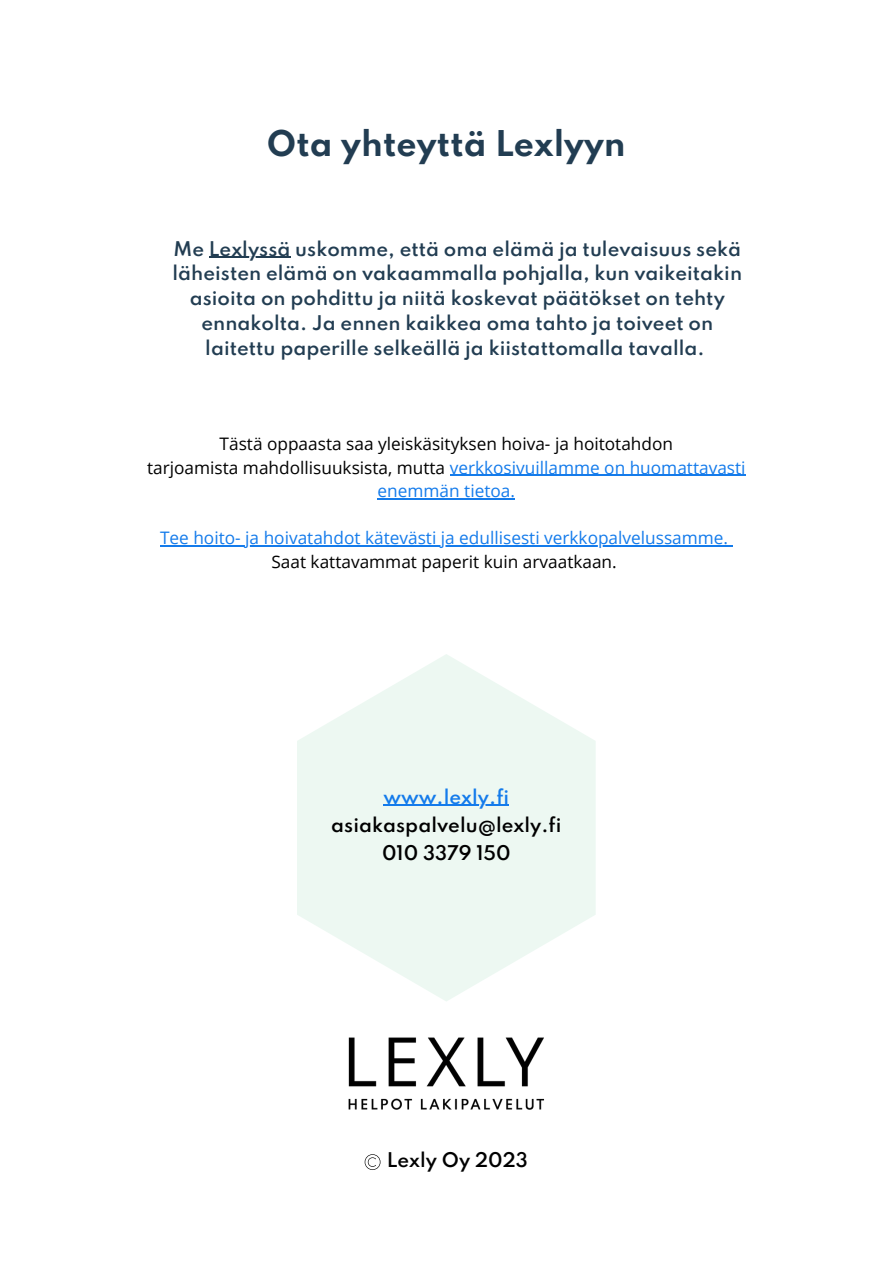
<style>
.page{position:relative;width:893px;height:1264px;background:#fff}
.page>*{position:absolute;margin:0;border:0;box-sizing:border-box;transform-origin:0 0}
.t1{font:700 31.5px "Spartan";color:#223d52}
.t2{font:600 18px/24.8px "Spartan";color:#223d52;text-align:center}
.t3{font:600 18px "Spartan";color:#000}
.t4{font:600 18px "Spartan";color:#147beb}
.t5{font:17.25px/23.5px "Open Sans";color:#000;text-align:center}
.t6{font:17.25px "Open Sans";color:#147beb}
.s1{color:#147beb}
</style>
<div class="page">
<svg style="left:364px;top:1154px;width:16px;height:15px"></svg>
<img style="left:348px;top:1037px;width:197px;height:73px">
<svg style="left:297px;top:654px;width:298px;height:347px;fill:#edf8f2"></svg>
<hr style="left:449px;top:474px;width:296px;height:2px;background:#147beb">
<hr style="left:377px;top:498px;width:138px;height:1px;background:#147beb">
<hr style="left:160px;top:545px;width:568px;height:1px;background:#147beb">
<hr style="left:383px;top:804px;width:126px;height:1px;background:#147beb">
<hr style="left:209px;top:257px;width:81px;height:1px;background:#223d52">
<p class="t1" style="left:267px;top:129px;width:360px">Ota yhteyttä Lexlyyn</p>
<p class="t2" style="left:172px;top:238px;width:571px">Me Lexlyssä uskomme, että oma elämä ja tulevaisuus sekä läheisten elämä on vakaammalla pohjalla, kun vaikeitakin asioita on pohdittu ja niitä koskevat päätökset on tehty ennakolta. Ja ennen kaikkea oma tahto ja toiveet on laitettu paperille selkeällä ja kiistattomalla tavalla.</p>
<p class="t5" style="left:147px;top:431px;width:600px">Tästä oppaasta saa yleiskäsityksen hoiva- ja hoitotahdon<br>tarjoamista mahdollisuuksista, mutta <span class="s1">verkkosivuillamme on huomattavasti enemmän tietoa.</span></p>
<p class="t6" style="left:160px;top:526px;width:569px">Tee hoito- ja hoivatahdot kätevästi ja edullisesti verkkopalvelussamme.</p>
<p class="t5" style="left:271px;top:549px;width:347px">Saat kattavammat paperit kuin arvaatkaan.</p>
<p class="t4" style="left:383px;top:788px;width:127px">www.lexly.fi</p>
<p class="t3" style="left:331px;top:816px;width:231px">asiakaspalvelu@lexly.fi</p>
<p class="t3" style="left:382px;top:844px;width:130px">010 3379 150</p>
<p class="t3" style="left:387px;top:1151px;width:143px">Lexly Oy 2023</p>
</div>
